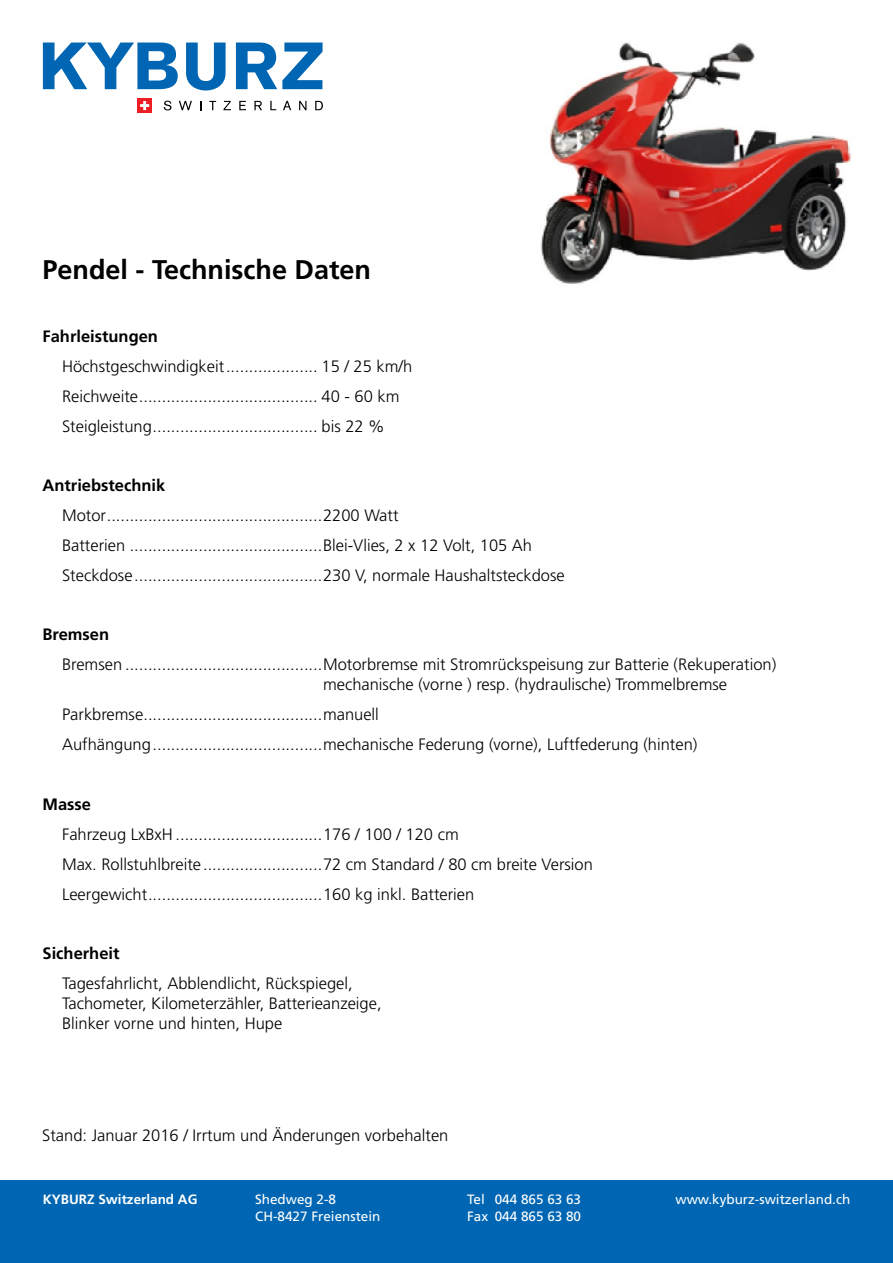
<style>
.page{position:relative;width:893px;height:1263px;background:#fff}
.page>*{position:absolute;margin:0;border:0;box-sizing:border-box;transform-origin:0 0}
.t1{font:700 27px "Frutiger";color:#000}
.t2{font:300 16.5px/30px "Frutiger";color:#000}
.t3{font:700 16.5px "Frutiger";color:#000}
.t4{font:13.5px/16.2px "Frutiger";color:#fff}
.t5{font:700 13.5px "Frutiger";color:#fff}
</style>
<div class="page">
<div style="left:137px;top:98px;width:15px;height:15px;background:#ed1d24"></div>
<svg style="left:140px;top:101px;width:9px;height:9px"></svg>
<svg style="left:164px;top:101px;width:7px;height:9px"></svg>
<svg style="left:179px;top:101px;width:13px;height:9px"></svg>
<svg style="left:209px;top:101px;width:7px;height:9px"></svg>
<svg style="left:223px;top:101px;width:8px;height:9px"></svg>
<svg style="left:239px;top:101px;width:7px;height:9px"></svg>
<svg style="left:254px;top:101px;width:8px;height:9px"></svg>
<svg style="left:270px;top:101px;width:6px;height:9px"></svg>
<svg style="left:283px;top:101px;width:8px;height:9px"></svg>
<svg style="left:299px;top:101px;width:7px;height:9px"></svg>
<svg style="left:315px;top:101px;width:8px;height:9px"></svg>
<svg style="left:43px;top:43px;width:135px;height:46px"></svg>
<svg style="left:186px;top:43px;width:40px;height:47px"></svg>
<svg style="left:236px;top:43px;width:87px;height:46px"></svg>
<div style="left:0;top:1180px;width:893px;height:83px;background:#0066b3"></div>
<img style="left:540px;top:42px;width:311px;height:242px">
<h1 class="t1" style="left:43px;top:253px;width:330px">Pendel - Technische Daten</h1>
<p class="t3" style="left:43px;top:326px;width:117px">Fahrleistungen</p>
<p class="t2" style="left:62px;top:351px;width:352px">Höchstgeschwindigkeit.................... 15 / 25 km/h<br>Reichweite....................................... 40 - 60 km<br>Steigleistung.................................... bis 22 %</p>
<p class="t3" style="left:43px;top:476px;width:124px">Antriebstechnik</p>
<p class="t2" style="left:62px;top:500px;width:504px">Motor...............................................2200 Watt<br>Batterien ..........................................Blei-Vlies, 2 x 12 Volt, 105 Ah<br>Steckdose.........................................230 V, normale Haushaltsteckdose</p>
<p class="t3" style="left:43px;top:625px;width:68px">Bremsen</p>
<p class="t2" style="left:323px;top:655px;width:455px;line-height:19.8px;text-indent:-261px">Bremsen ...........................................Motorbremse mit Stromrückspeisung zur Batterie (Rekuperation) mechanische (vorne ) resp. (hydraulische) Trommelbremse</p>
<p class="t2" style="left:62px;top:700px;width:637px">Parkbremse.......................................manuell<br>Aufhängung.....................................mechanische Federung (vorne), Luftfederung (hinten)</p>
<p class="t3" style="left:43px;top:794px;width:50px">Masse</p>
<p class="t2" style="left:62px;top:819px;width:532px">Fahrzeug LxBxH ................................176 / 100 / 120 cm<br>Max. Rollstuhlbreite..........................72 cm Standard / 80 cm breite Version<br>Leergewicht......................................160 kg inkl. Batterien</p>
<p class="t3" style="left:43px;top:943px;width:79px">Sicherheit</p>
<p class="t2" style="left:62px;top:974px;width:321px;line-height:19.8px">Tagesfahrlicht, Abblendlicht, Rückspiegel,<br>Tachometer, Kilometerzähler, Batterieanzeige,<br>Blinker vorne und hinten, Hupe</p>
<p class="t2" style="left:42px;top:1121px;width:408px">Stand: Januar 2016 / Irrtum und Änderungen vorbehalten</p>
<p class="t5" style="left:43px;top:1192px;width:156px">KYBURZ Switzerland AG</p>
<p class="t4" style="left:255px;top:1191px;width:83px">Shedweg 2-8</p>
<p class="t4" style="left:675px;top:1191px;width:176px">www.kyburz-switzerland.ch</p>
<p class="t4" style="left:255px;top:1208px;width:127px">CH-8427 Freienstein</p>
<p class="t4" style="left:467px;top:1191px;width:115px">Tel 044 865 63 63<br>Fax 044 865 63 80</p>
</div>
